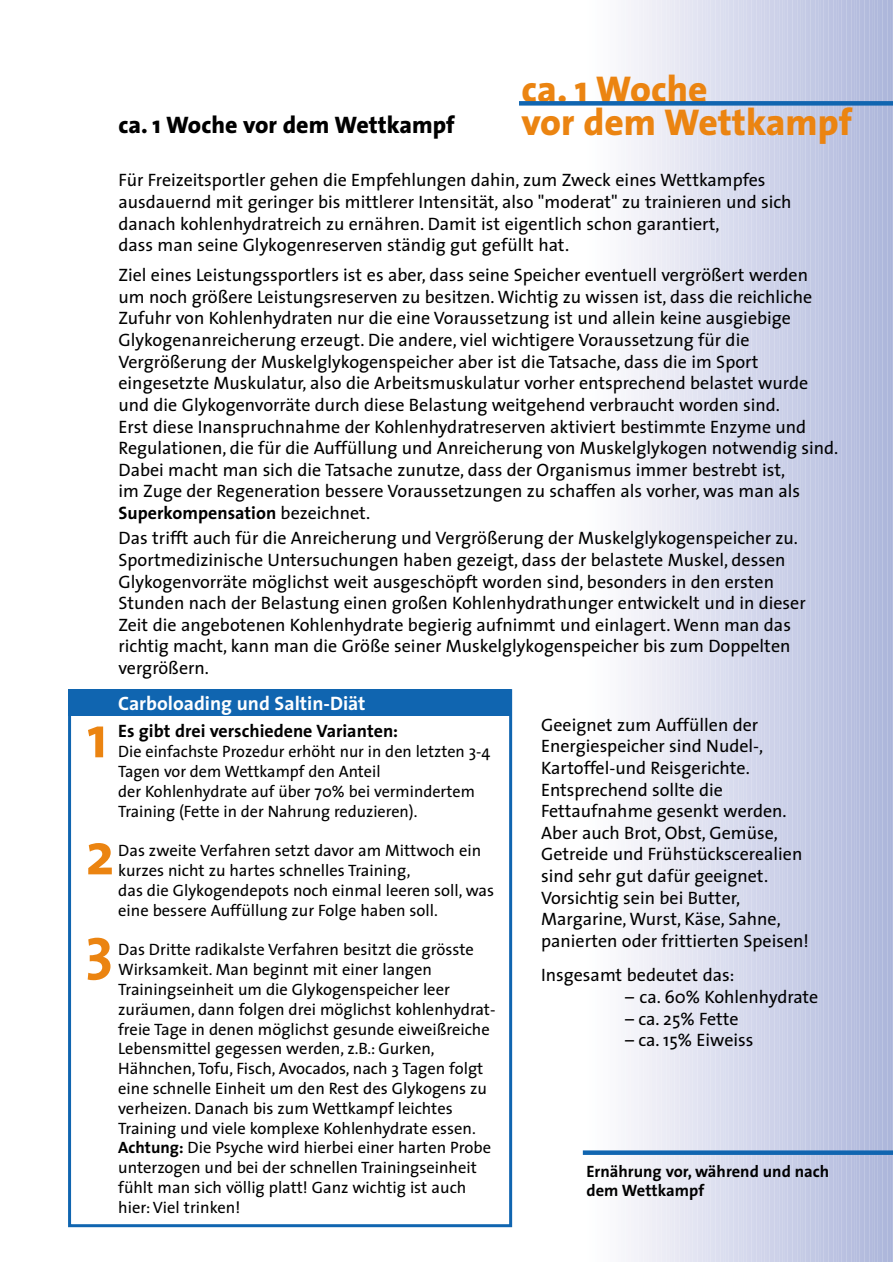
<style>
.page{position:relative;width:893px;height:1262px;background:#fff}
.page>*{position:absolute;margin:0;border:0;box-sizing:border-box;transform-origin:0 0}
.t1{font:700 59.85px/117px "The Sans";color:#eb8411}
.t2{font:800 37.5px/33px "The Sans";color:#eb8411}
.t3{font:800 24px "The Sans";color:#000}
.t4{font:700 19.5px "The Sans";color:#fff}
.t5{font:18px/21.6px "The Sans";color:#000}
.t6{font:700 18px "The Sans";color:#000}
.t7{font:16.5px/19.8px "The Sans";color:#000}
.t8{font:700 16.5px/19.8px "The Sans";color:#000}
.s1{font-weight:700}
</style>
<div class="page">
<hr style="left:888px;top:0;width:4px;height:1262px;background:#abb5da">
<svg style="left:886px;top:0;width:3px;height:1262px;fill:#adb7db"></svg>
<svg style="left:881px;top:0;width:5px;height:1262px;fill:#aeb7db"></svg>
<div style="left:875px;top:0;width:6px;height:1262px;background:#afb9dc"></div>
<div style="left:870px;top:0;width:6px;height:1262px;background:#b1badc"></div>
<div style="left:865px;top:0;width:6px;height:1262px;background:#b2bbdd"></div>
<div style="left:860px;top:0;width:5px;height:1262px;background:#b4bcde"></div>
<div style="left:855px;top:0;width:5px;height:1262px;background:#b5bdde"></div>
<div style="left:850px;top:0;width:5px;height:1262px;background:#b7bedf"></div>
<div style="left:845px;top:0;width:5px;height:1262px;background:#b8c0e0"></div>
<div style="left:839px;top:0;width:6px;height:1262px;background:#bac1e1"></div>
<div style="left:834px;top:0;width:6px;height:1262px;background:#bbc2e1"></div>
<div style="left:829px;top:0;width:6px;height:1262px;background:#bdc3e2"></div>
<div style="left:824px;top:0;width:5px;height:1262px;background:#bec5e2"></div>
<div style="left:819px;top:0;width:5px;height:1262px;background:#bfc6e3"></div>
<div style="left:814px;top:0;width:5px;height:1262px;background:#c1c8e4"></div>
<div style="left:809px;top:0;width:5px;height:1262px;background:#c2c9e4"></div>
<div style="left:804px;top:0;width:5px;height:1262px;background:#c4cae5"></div>
<div style="left:798px;top:0;width:6px;height:1262px;background:#c5cbe5"></div>
<div style="left:793px;top:0;width:6px;height:1262px;background:#c7cde6"></div>
<div style="left:788px;top:0;width:6px;height:1262px;background:#c8cee7"></div>
<div style="left:783px;top:0;width:5px;height:1262px;background:#cacfe8"></div>
<div style="left:778px;top:0;width:5px;height:1262px;background:#cbd0e8"></div>
<div style="left:773px;top:0;width:5px;height:1262px;background:#cdd1e9"></div>
<div style="left:768px;top:0;width:5px;height:1262px;background:#ced2e9"></div>
<div style="left:762px;top:0;width:6px;height:1262px;background:#d0d4ea"></div>
<div style="left:757px;top:0;width:6px;height:1262px;background:#d1d5eb"></div>
<div style="left:752px;top:0;width:6px;height:1262px;background:#d2d6eb"></div>
<div style="left:747px;top:0;width:5px;height:1262px;background:#d4d7ec"></div>
<div style="left:742px;top:0;width:5px;height:1262px;background:#d5d9ed"></div>
<div style="left:737px;top:0;width:5px;height:1262px;background:#d6daed"></div>
<div style="left:732px;top:0;width:5px;height:1262px;background:#d8dbee"></div>
<div style="left:727px;top:0;width:5px;height:1262px;background:#d9dcee"></div>
<div style="left:721px;top:0;width:6px;height:1262px;background:#dadeef"></div>
<div style="left:716px;top:0;width:6px;height:1262px;background:#dcdfef"></div>
<div style="left:711px;top:0;width:6px;height:1262px;background:#dde0f0"></div>
<div style="left:706px;top:0;width:5px;height:1262px;background:#dfe1f1"></div>
<div style="left:701px;top:0;width:5px;height:1262px;background:#e0e2f1"></div>
<div style="left:696px;top:0;width:5px;height:1262px;background:#e2e3f1"></div>
<div style="left:691px;top:0;width:5px;height:1262px;background:#e3e5f2"></div>
<div style="left:685px;top:0;width:6px;height:1262px;background:#e5e6f3"></div>
<div style="left:680px;top:0;width:6px;height:1262px;background:#e6e7f3"></div>
<div style="left:675px;top:0;width:6px;height:1262px;background:#e8e8f3"></div>
<div style="left:670px;top:0;width:5px;height:1262px;background:#e9eaf4"></div>
<div style="left:665px;top:0;width:5px;height:1262px;background:#ebebf4"></div>
<div style="left:660px;top:0;width:5px;height:1262px;background:#ececf5"></div>
<div style="left:655px;top:0;width:5px;height:1262px;background:#eeedf6"></div>
<div style="left:650px;top:0;width:5px;height:1262px;background:#eeeef6"></div>
<div style="left:644px;top:0;width:6px;height:1262px;background:#f0f0f7"></div>
<div style="left:639px;top:0;width:6px;height:1262px;background:#f1f1f7"></div>
<div style="left:634px;top:0;width:5px;height:1262px;background:#f3f3f9"></div>
<div style="left:629px;top:0;width:5px;height:1262px;background:#f4f4f9"></div>
<div style="left:624px;top:0;width:5px;height:1262px;background:#f5f5fa"></div>
<div style="left:619px;top:0;width:5px;height:1262px;background:#f6f6fa"></div>
<div style="left:614px;top:0;width:5px;height:1262px;background:#f8f8fb"></div>
<div style="left:608px;top:0;width:6px;height:1262px;background:#f9f9fc"></div>
<div style="left:603px;top:0;width:6px;height:1262px;background:#fbfbfd"></div>
<div style="left:519px;top:101px;width:373px;height:5px;background:#1065b0"></div>
<svg style="left:583px;top:1150px;width:309px;height:4px"></svg>
<div style="left:68px;top:689px;width:442px;height:26px;background:#1065b0"></div>
<div style="left:68px;top:689px;width:444px;height:538px;border:3px solid #1065b0"></div>
<h2 class="t2" style="left:521px;top:76px;width:332px">ca. 1 Woche<br>vor dem Wettkampf</h2>
<h3 class="t3" style="left:118px;top:116px;width:338px">ca. 1 Woche vor dem Wettkampf</h3>
<p class="t5" style="left:118px;top:171px;width:674px">Für Freizeitsportler gehen die Empfehlungen dahin, zum Zweck eines Wettkampfes ausdauernd mit geringer bis mittlerer Intensität, also "moderat" zu trainieren und sich danach kohlenhydratreich zu ernähren. Damit ist eigentlich schon garantiert,<br>dass man seine Glykogenreserven ständig gut gefüllt hat.</p>
<p class="t5" style="left:118px;top:266px;width:721px">Ziel eines Leistungssportlers ist es aber, dass seine Speicher eventuell vergrößert werden um noch größere Leistungsreserven zu besitzen. Wichtig zu wissen ist, dass die reichliche Zufuhr von Kohlenhydraten nur die eine Voraussetzung ist und allein keine ausgiebige Glykogenanreicherung erzeugt. Die andere, viel wichtigere Voraussetzung für die Vergrößerung der Muskelglykogenspeicher aber ist die Tatsache, dass die im Sport eingesetzte Muskulatur, also die Arbeitsmuskulatur vorher entsprechend belastet wurde und die Glykogenvorräte durch diese Belastung weitgehend verbraucht worden sind.<br>Erst diese Inanspruchnahme der Kohlenhydratreserven aktiviert bestimmte Enzyme und Regulationen, die für die Auffüllung und Anreicherung von Muskelglykogen notwendig sind.<br>Dabei macht man sich die Tatsache zunutze, dass der Organismus immer bestrebt ist,<br>im Zuge der Regeneration bessere Voraussetzungen zu schaffen als vorher, was man als <span class="s1">Superkompensation</span> bezeichnet.</p>
<p class="t5" style="left:118px;top:529px;width:688px">Das trifft auch für die Anreicherung und Vergrößerung der Muskelglykogenspeicher zu.<br>Sportmedizinische Untersuchungen haben gezeigt, dass der belastete Muskel, dessen Glykogenvorräte möglichst weit ausgeschöpft worden sind, besonders in den ersten Stunden nach der Belastung einen großen Kohlenhydrathunger entwickelt und in dieser Zeit die angebotenen Kohlenhydrate begierig aufnimmt und einlagert. Wenn man das richtig macht, kann man die Größe seiner Muskelglykogenspeicher bis zum Doppelten vergrößern.</p>
<p class="t5" style="left:541px;top:715px;width:269px">Geeignet zum Auffüllen der<br>Energiespeicher sind Nudel-,<br>Kartoffel-und Reisgerichte.<br>Entsprechend sollte die<br>Fettaufnahme gesenkt werden.<br>Aber auch Brot, Obst, Gemüse,<br>Getreide und Frühstückscerealien sind sehr gut dafür geeignet.<br>Vorsichtig sein bei Butter,<br>Margarine, Wurst, Käse, Sahne, panierten oder frittierten Speisen!</p>
<p class="t5" style="left:541px;top:966px;width:195px">Insgesamt bedeutet das:</p>
<p class="t5" style="left:625px;top:987px;width:195px">– ca. 60% Kohlenhydrate</p>
<p class="t5" style="left:625px;top:1009px;width:115px">– ca. 25% Fette</p>
<p class="t5" style="left:625px;top:1031px;width:130px">– ca. 15% Eiweiss</p>
<p class="t4" style="left:118px;top:696px;width:249px">Carboloading und Saltin-Diät</p>
<p class="t6" style="left:118px;top:724px;width:281px">Es gibt drei verschiedene Varianten:</p>
<p class="t7" style="left:118px;top:743px;width:373px">Die einfachste Prozedur erhöht nur in den letzten 3-4<br>Tagen vor dem Wettkampf den Anteil<br>der Kohlenhydrate auf über 70% bei vermindertem Training (Fette in der Nahrung reduzieren).</p>
<p class="t7" style="left:118px;top:842px;width:377px">Das zweite Verfahren setzt davor am Mittwoch ein kurzes nicht zu hartes schnelles Training,<br>das die Glykogendepots noch einmal leeren soll, was eine bessere Auffüllung zur Folge haben soll.</p>
<p class="t7" style="left:118px;top:941px;width:379px">Das Dritte radikalste Verfahren besitzt die grösste Wirksamkeit. Man beginnt mit einer langen Trainingseinheit um die Glykogenspeicher leer zuräumen, dann folgen drei möglichst kohlenhydrat&shy;freie Tage in denen möglichst gesunde eiweißreiche Lebensmittel gegessen werden, z.B.: Gurken, Hähnchen, Tofu, Fisch, Avocados, nach 3 Tagen folgt eine schnelle Einheit um den Rest des Glykogens zu verheizen. Danach bis zum Wettkampf leichtes Training und viele komplexe Kohlenhydrate essen.<br><span class="s1">Achtung:</span> Die Psyche wird hierbei einer harten Probe unterzogen und bei der schnellen Trainingseinheit fühlt man sich völlig platt! Ganz wichtig ist auch hier: Viel trinken!</p>
<h1 class="t1" style="left:86px;top:684px;width:30px">1<br>2</h1>
<h1 class="t1" style="left:86px;top:895px;width:29px">3</h1>
<p class="t8" style="left:586px;top:1162px;width:244px">Ernährung vor, während und nach dem Wettkampf</p>
</div>
